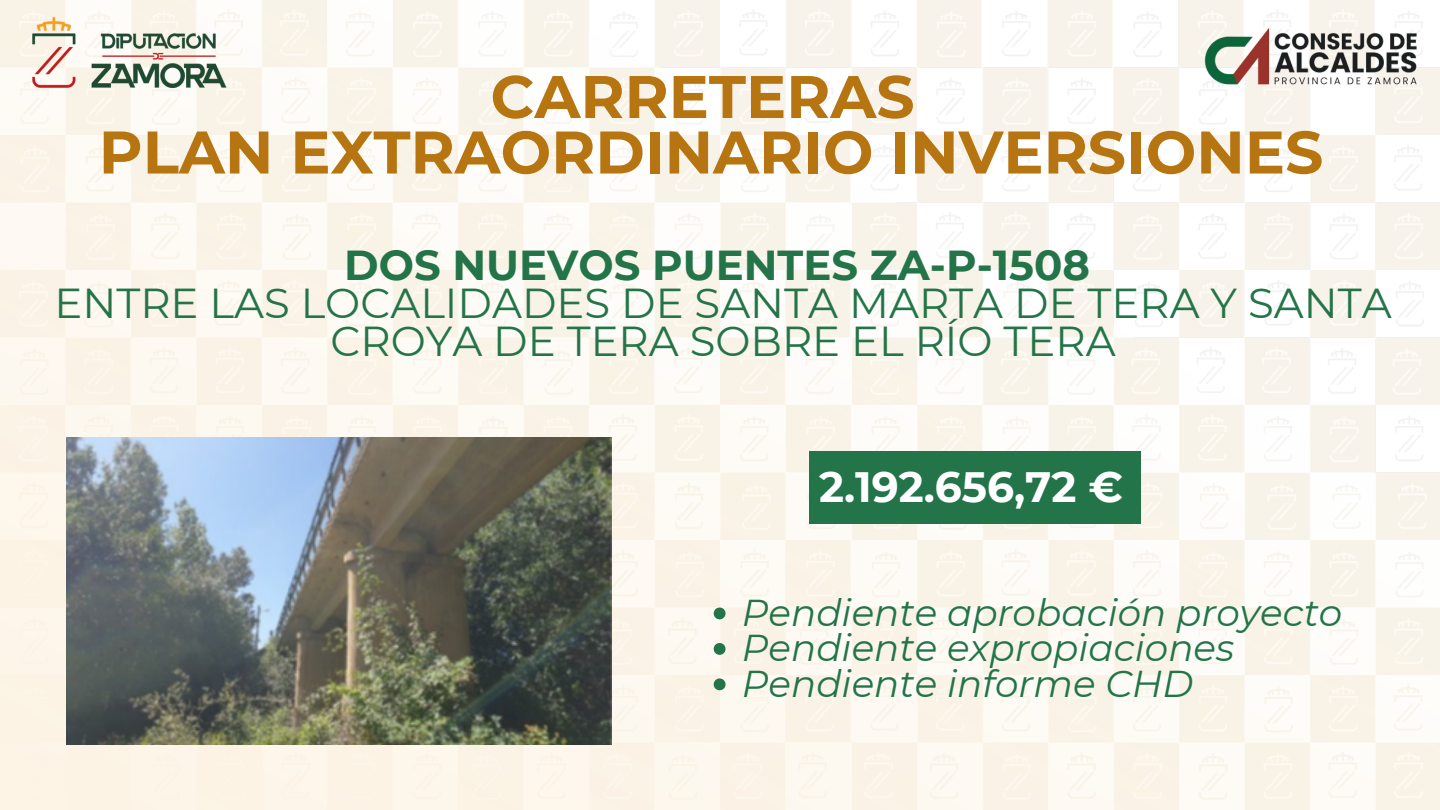
<style>
.page{position:relative;width:1440px;height:810px;background:#fff}
.page>*{position:absolute;margin:0;border:0;box-sizing:border-box;transform-origin:0 0}
.t1{font:700 60px/55.5px "Montserrat";color:#b67510;text-align:center}
.t2{font:700 42.4px "Montserrat";color:#fff}
.t3{font:41.8px/38.2px "Montserrat";color:#237448;text-align:center}
.t4{font:700 41.8px "Montserrat";color:#237448}
.t5{font:italic 37.3px "Montserrat";color:#237448}
</style>
<div class="page">
<img style="left:0;top:0;width:1440px;height:810px">
<img style="left:9px;top:12px;width:236px;height:90px">
<img style="left:1177px;top:21px;width:263px;height:72px">
<div style="left:809px;top:451px;width:332px;height:73px;background:#237448"></div>
<img style="left:67px;top:437px;width:545px;height:307px">
<svg style="left:714px;top:608px;width:12px;height:11px"></svg>
<svg style="left:714px;top:643px;width:12px;height:12px"></svg>
<svg style="left:714px;top:678px;width:12px;height:12px"></svg>
<h1 class="t1" style="left:99px;top:69px;width:1226px">CARRETERAS<br>PLAN EXTRAORDINARIO INVERSIONES</h1>
<p class="t4" style="left:344px;top:239px;width:747px">DOS NUEVOS PUENTES ZA-P-1508</p>
<p class="t3" style="left:54px;top:284px;width:1339px">ENTRE LAS LOCALIDADES DE SANTA MARTA DE TERA Y SANTA<br>CROYA DE TERA SOBRE EL RÍO TERA</p>
<p class="t2" style="left:819px;top:461px;width:306px">2.192.656,72 €</p>
<h2 class="t5" style="left:742px;top:589px;width:602px">Pendiente aprobación proyecto</h2>
<p class="t5" style="left:742px;top:625px;width:494px">Pendiente expropiaciones</p>
<p class="t5" style="left:742px;top:660px;width:453px">Pendiente informe CHD</p>
</div>
